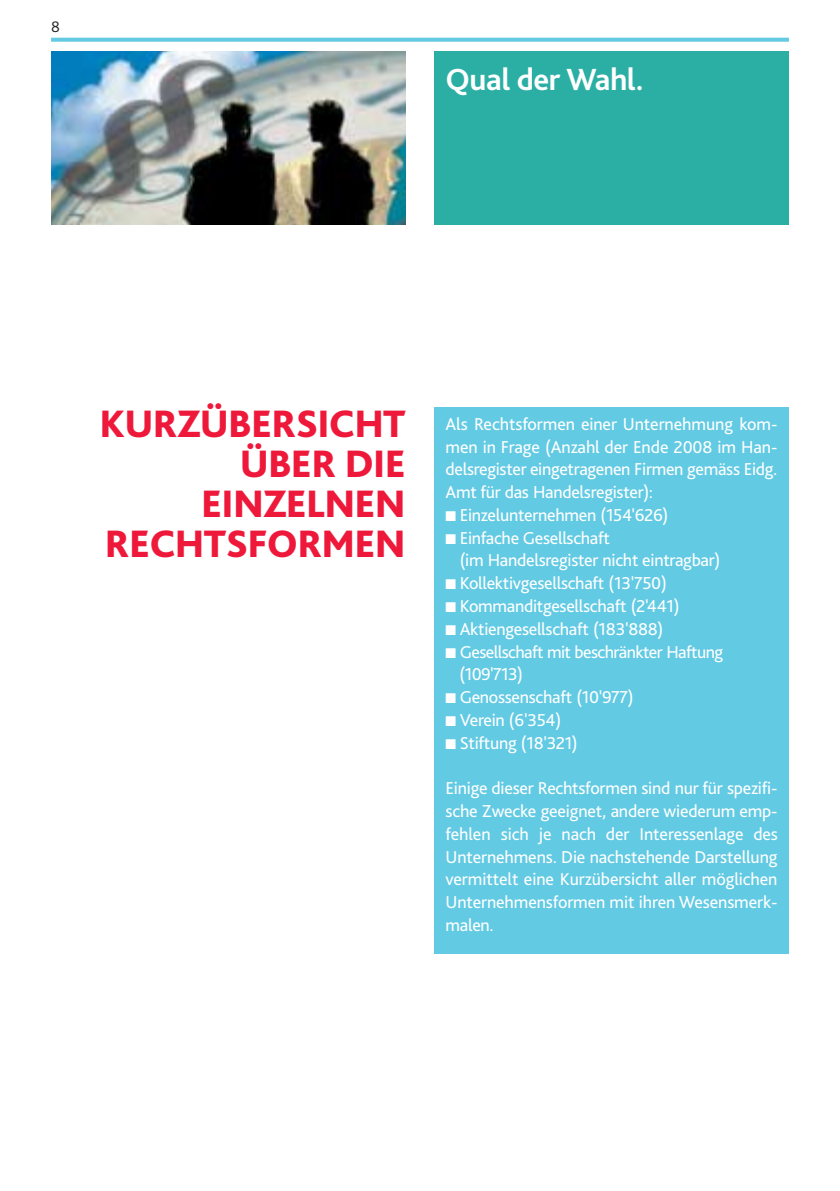
<style>
.page{position:relative;width:840px;height:1191px;background:#fff}
.page>*{position:absolute;margin:0;border:0;box-sizing:border-box;transform-origin:0 0}
.t1{font:800 40px/40px "Bliss Pro";letter-spacing:-.02em;color:#ee193a;text-align:right}
.t2{font:700 32px "Bliss Pro";letter-spacing:-.015em;color:#fff}
.t3{font:18px/22.8px "Bliss Pro";letter-spacing:-.015em;color:#fff;text-align:justify}
.t4{font:18px/22.8px "Bliss Pro";letter-spacing:-.035em;color:#fff}
.t5{font:300 16px "Bliss Pro";color:#231f1f}
</style>
<div class="page">
<svg style="left:51px;top:38px;width:737px;height:4px;background:#6dcde5"></svg>
<div style="left:434px;top:407px;width:354px;height:546px;background:#62cae3"></div>
<img style="left:51px;top:51px;width:354px;height:174px">
<div style="left:434px;top:51px;width:354px;height:174px;background:#2bafa4"></div>
<p class="t5" style="left:51px;top:21px;width:10px">8</p>
<h2 class="t2" style="left:445px;top:67px;width:200px">Qual der Wahl.</h2>
<h1 class="t1" style="left:99px;top:408px;width:307px">KURZÜBERSICHT<br>ÜBER DIE<br>EINZELNEN<br>RECHTSFORMEN</h1>
<p class="t3" style="left:445px;top:414px;width:333px">Als Rechtsformen einer Unternehmung kom&shy;men in Frage (Anzahl der Ende 2008 im Han&shy;delsregister eingetragenen Firmen gemäss Eidg.<br>Amt für das Handelsregister):</p>
<p class="t3" style="left:445px;top:505px;width:224px">■ Einzelunternehmen (154'626)</p>
<p class="t3" style="left:459px;top:528px;width:262px;text-indent:-14px">■ Einfache Gesellschaft<br>(im Handelsregister nicht eintragbar)</p>
<p class="t3" style="left:445px;top:573px;width:223px">■ Kollektivgesellschaft (13'750)</p>
<p class="t3" style="left:445px;top:596px;width:235px">■ Kommanditgesellschaft (2'441)</p>
<p class="t3" style="left:445px;top:619px;width:219px">■ Aktiengesellschaft (183'888)</p>
<p class="t4" style="left:459px;top:642px;width:265px;text-indent:-14px">■ Gesellschaft mit beschränkter Haftung (109'713)</p>
<p class="t3" style="left:445px;top:687px;width:189px">■ Genossenschaft (10'977)</p>
<p class="t3" style="left:445px;top:710px;width:117px">■ Verein (6'354)</p>
<p class="t3" style="left:445px;top:733px;width:134px">■ Stiftung (18'321)</p>
<p class="t3" style="left:445px;top:778px;width:334px">Einige dieser Rechtsformen sind nur für spezifi&shy;sche Zwecke geeignet, andere wiederum emp&shy;fehlen sich je nach der Interessenlage des Unternehmens. Die nachstehende Darstellung vermittelt eine Kurzübersicht aller möglichen Unternehmens formen mit ihren Wesensmerk&shy;malen.</p>
</div>
